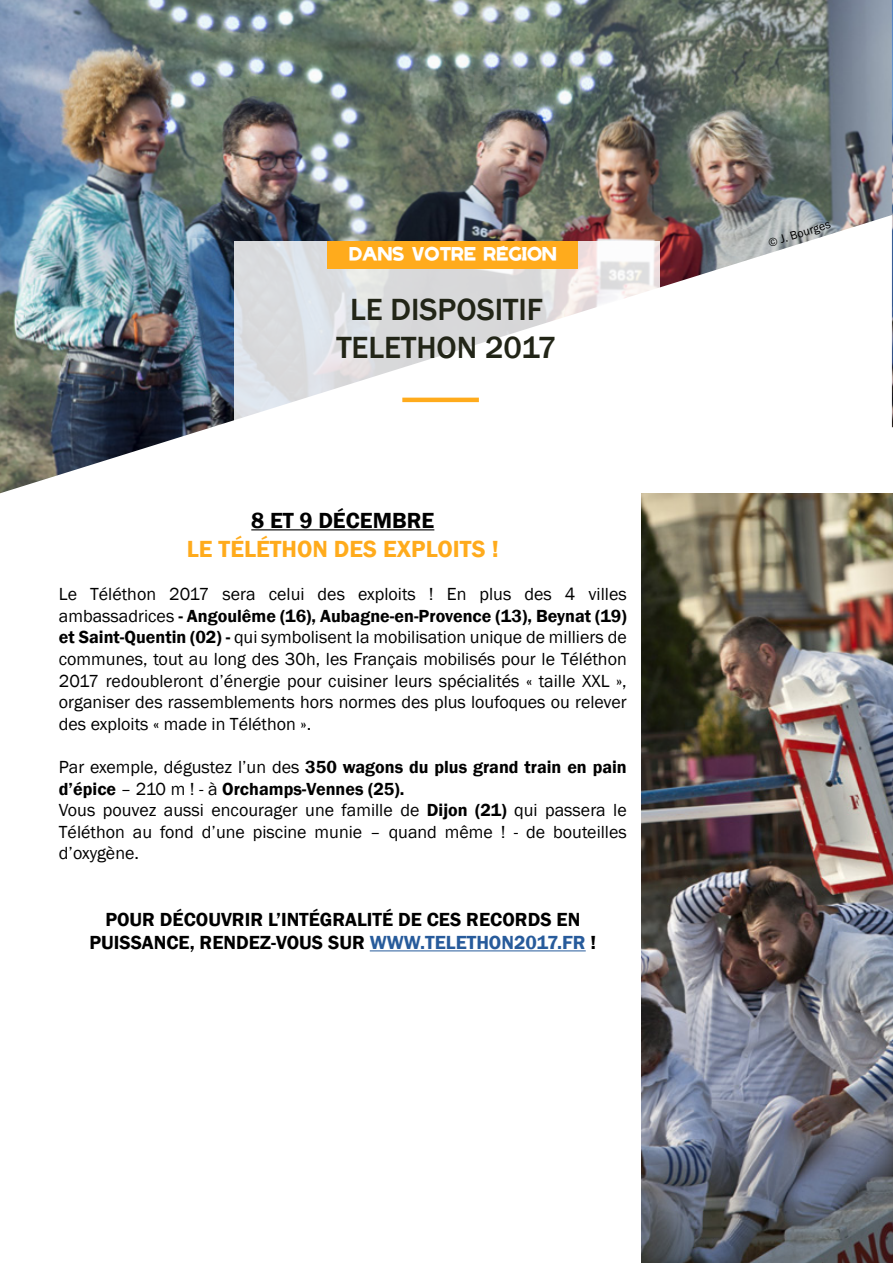
<style>
.page{position:relative;width:893px;height:1263px;background:#fff}
.page>*{position:absolute;margin:0;border:0;box-sizing:border-box;transform-origin:0 0}
.t1{font:500 31.5px/37.8px "Franklin Gothic";color:#222517;text-align:center}
.t2{font:600 24px "Franklin Gothic";color:#ffab1c}
.t3{font:600 22.5px "Franklin Gothic";color:#000}
.t4{font:600 19.5px/23.4px "Franklin Gothic";color:#000;text-align:center}
.t5{font:18px/21.6px "Franklin Gothic";color:#000;text-align:justify}
.t6{font:700 15px "AFM Telethon";color:#fff}
.t7{font:12px "Franklin Gothic";color:#000}
.s1{font-weight:600}
.s2{color:#275b9b}
</style>
<div class="page">
<img style="left:0;top:0;width:893px;height:493px">
<svg style="left:234px;top:241px;width:425px;height:200px"></svg>
<div style="left:327px;top:241px;width:251px;height:28px;background:#ffab1c"></div>
<hr style="left:402px;top:398px;width:77px;height:4px;background:#ffab1c">
<img style="left:642px;top:493px;width:251px;height:770px">
<img style="left:892px;top:0;width:1px;height:427px">
<hr style="left:251px;top:529px;width:183px;height:1px;background:#000">
<hr style="left:370px;top:950px;width:216px;height:1px;background:#275b9b">
<p class="t6" style="left:349px;top:248px;width:209px">DANS VOTRE RÉGION</p>
<h1 class="t1" style="left:336px;top:291px;width:222px">LE DISPOSITIF<br>TELETHON 2017</h1>
<p class="t3" style="left:251px;top:507px;width:185px">8 ET 9 DÉCEMBRE</p>
<h2 class="t2" style="left:187px;top:534px;width:313px">LE TÉLÉTHON DES EXPLOITS !</h2>
<p class="t5" style="left:59px;top:584px;width:569px">Le Téléthon 2017 sera celui des exploits ! En plus des 4 villes ambassadrices <span class="s1">- Angoulême (16), Aubagne-en-Provence (13), Beynat (19) et Saint-Quentin (02) -</span> qui symbolisent la mobilisation unique de milliers de communes, tout au long des 30h, les Français mobilisés pour le Téléthon 2017 redoubleront d’énergie pour cuisiner leurs spécialités « taille XXL », organiser des rassemblements hors normes des plus loufoques ou relever des exploits « made in Téléthon ».</p>
<p class="t5" style="left:59px;top:757px;width:569px;text-align:left">Par exemple, dégustez l’un des <span class="s1">350 wagons du plus grand train en pain d’épice</span> – 210 m ! - à <span class="s1">Orchamps-Vennes (25).<br></span>Vous pouvez aussi encourager une famille de <span class="s1">Dijon (21)</span> qui passera le Téléthon au fond d’une piscine munie – quand même ! - de bouteilles d’oxygène.</p>
<p class="t4" style="left:89px;top:908px;width:508px">POUR DÉCOUVRIR L’INTÉGRALITÉ DE CES RECORDS EN<br>PUISSANCE, RENDEZ-VOUS SUR <span class="s2">WWW.TELETHON2017.FR</span> !</p>
<p class="t7" style="left:766px;top:236px;width:66px;rotate:-17deg">© J. Bourges</p>
</div>
